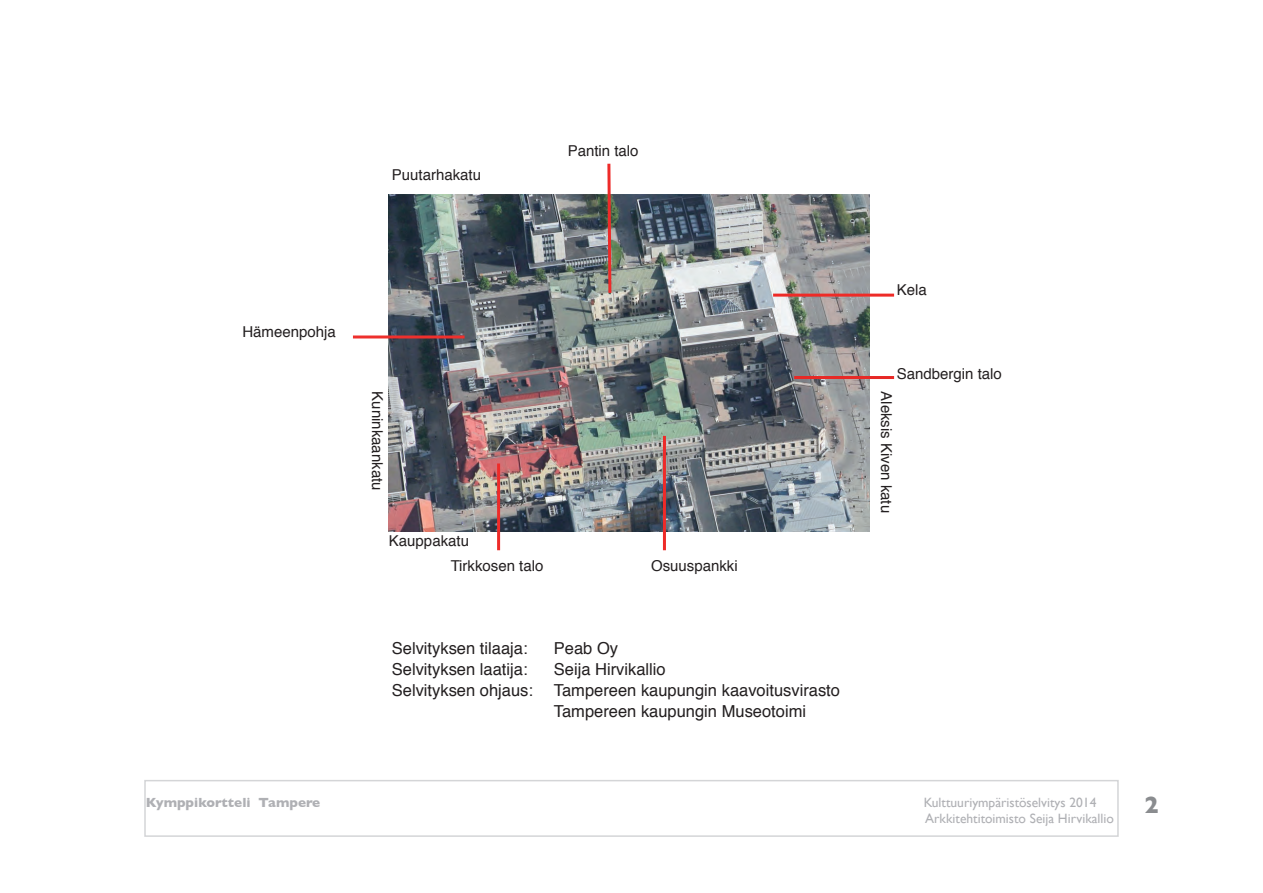
<style>
.page{position:relative;width:1263px;height:893px;background:#fff}
.page>*{position:absolute;margin:0;border:0;box-sizing:border-box;transform-origin:0 0}
.t1{font:700 24px "Gill Sans";color:#8a8c8f}
.t2{font:16.5px/21px "Helvetica";color:#231f20}
.t3{font:15px "Helvetica";color:#231f20}
.t4{font:13.5px/16.2px "Gill Sans";color:#afb0b4}
.t5{font:700 13.5px "Gill Sans";color:#afb0b4}
</style>
<div class="page">
<div style="left:144px;top:780px;width:975px;height:57px;border:2px solid #d4d5d7"></div>
<img style="left:389px;top:195px;width:481px;height:336px">
<hr style="left:794px;top:376px;width:100px;height:3px;background:#e72926">
<hr style="left:773px;top:294px;width:121px;height:3px;background:#ee2b27">
<svg style="left:606px;top:163px;width:7px;height:133px"></svg>
<hr style="left:353px;top:335px;width:112px;height:3px;background:#ee302d">
<hr style="left:497px;top:463px;width:3px;height:87px;background:#ee2b29">
<hr style="left:663px;top:436px;width:3px;height:114px;background:#ee2b29">
<p class="t3" style="left:392px;top:163px;width:91px">Puutarhakatu</p>
<p class="t3" style="left:568px;top:139px;width:72px">Pantin talo</p>
<p class="t3" style="left:242px;top:320px;width:95px">Hämeenpohja</p>
<p class="t3" style="left:897px;top:278px;width:32px">Kela</p>
<p class="t3" style="left:897px;top:362px;width:107px">Sandbergin talo</p>
<p class="t3" style="left:389px;top:391px;width:101px;rotate:90deg">Kuninkaankatu</p>
<p class="t3" style="left:898px;top:391px;width:123px;rotate:90deg">Aleksis Kiven katu</p>
<p class="t3" style="left:389px;top:529px;width:82px">Kauppakatu</p>
<p class="t3" style="left:451px;top:554px;width:94px">Tirkkosen talo</p>
<p class="t3" style="left:651px;top:554px;width:88px">Osuuspankki</p>
<p class="t2" style="left:392px;top:638px;width:137px">Selvityksen tilaaja:</p>
<p class="t2" style="left:554px;top:638px;width:66px">Peab Oy</p>
<p class="t2" style="left:392px;top:659px;width:137px">Selvityksen laatija:</p>
<p class="t2" style="left:554px;top:659px;width:113px">Seija Hirvikallio</p>
<p class="t2" style="left:392px;top:680px;width:143px">Selvityksen ohjaus:</p>
<p class="t2" style="left:554px;top:680px;width:288px">Tampereen kaupungin kaavoitusvirasto<br>Tampereen kaupungin Museotoimi</p>
<p class="t5" style="left:146px;top:794px;width:176px">Kymppikortteli Tampere</p>
<p class="t4" style="left:924px;top:794px;width:192px">Kulttuuriympäristöselvitys 2014<br>Arkkitehtitoimisto Seija Hirvikallio</p>
<h1 class="t1" style="left:1144px;top:791px;width:16px">2</h1>
</div>
